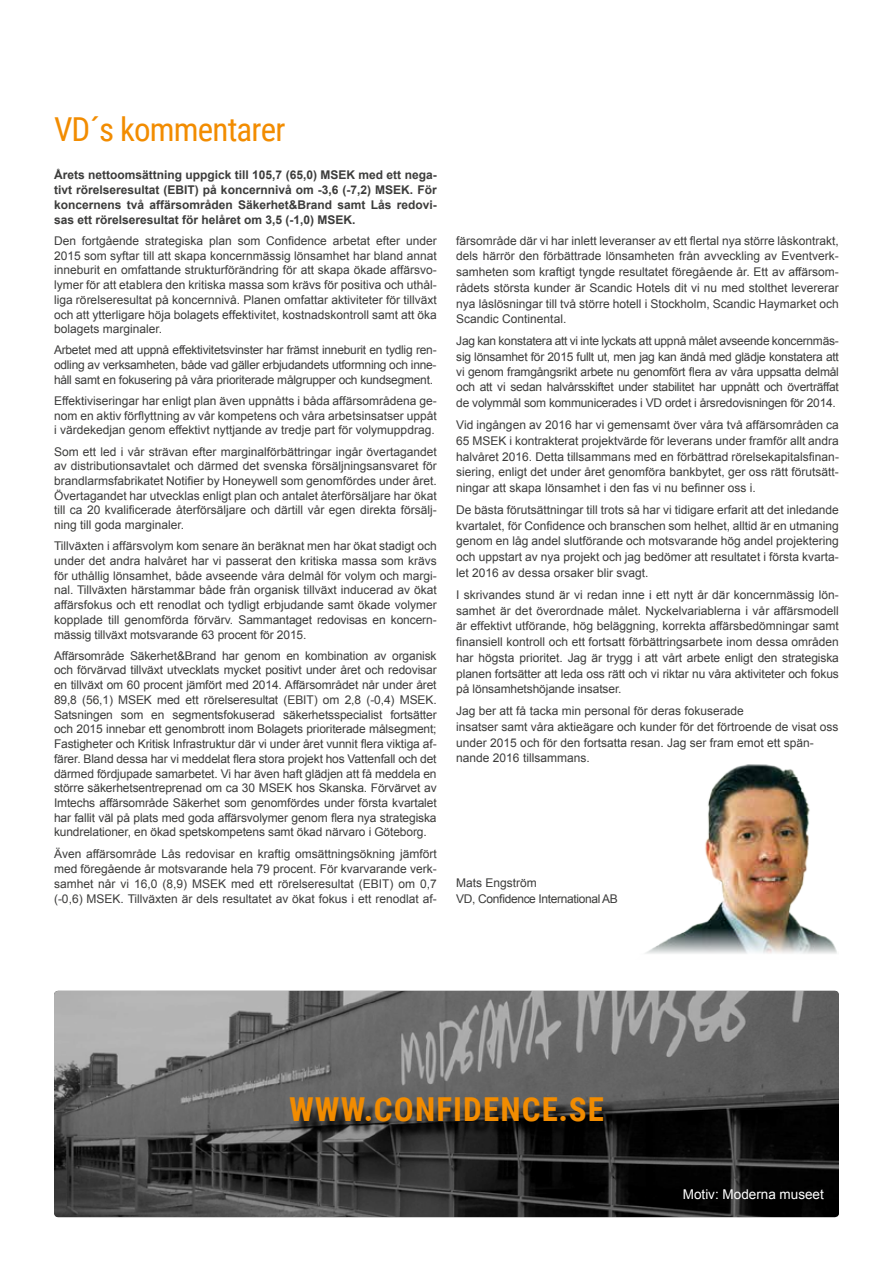
<style>
.page{position:relative;width:893px;height:1263px;background:#fff}
.page>*{position:absolute;margin:0;border:0;box-sizing:border-box;transform-origin:0 0}
.t1{font:700 33px "Roboto Condensed";letter-spacing:.035em;color:#f28c00}
.t2{font:33px "Roboto Condensed";letter-spacing:-.025em;color:#f28c00}
.t3{font:13.5px "Arial";color:#fff}
.t4{font:12px/14.7px "Arial";color:#3c3c3b;text-align:justify}
.t5{font:700 12px/15px "Arial";color:#3c3c3b;text-align:justify}
.t6{font:12px/15.8px "Arial";letter-spacing:-.03em;color:#3c3c3b}
</style>
<div class="page">
<img style="left:645px;top:764px;width:192px;height:190px">
<img style="left:54px;top:991px;width:785px;height:226px">
<div style="left:294px;top:1102px;width:323px;height:33px;background:#000;opacity:.75"></div>
<h1 class="t2" style="left:54px;top:106px;width:233px">VD´s kommentarer</h1>
<p class="t5" style="left:54px;top:167px;width:384px">Årets nettoomsättning uppgick till 105,7 (65,0) MSEK med ett nega&shy;tivt rörelseresultat (EBIT) på koncernnivå om -3,6 (-7,2) MSEK. För koncernens två affärsområden Säkerhet&amp;Brand samt Lås redovi&shy;sas ett rörelseresultat för helåret om 3,5 (-1,0) MSEK.</p>
<p class="t4" style="left:54px;top:234px;width:384px">Den fortgående strategiska plan som Confidence arbetat efter under 2015 som syftar till att skapa koncernmässig lönsamhet har bland annat inneburit en omfattande strukturförändring för att skapa ökade affärsvo&shy;lymer för att etablera den kritiska massa som krävs för positiva och uthål&shy;liga rörelseresultat på koncernnivå. Planen omfattar aktiviteter för tillväxt och att ytterligare höja bolagets effektivitet, kostnadskontroll samt att öka bolagets marginaler.</p>
<p class="t4" style="left:54px;top:343px;width:384px">Arbetet med att uppnå effektivitetsvinster har främst inneburit en tydlig ren&shy;odling av verksamheten, både vad gäller erbjudandets utformning och inne&shy;håll samt en fokusering på våra prioriterade målgrupper och kundsegment.</p>
<p class="t4" style="left:54px;top:394px;width:384px">Effektiviseringar har enligt plan även uppnåtts i båda affärsområdena ge&shy;nom en aktiv förflyttning av vår kompetens och våra arbetsinsatser uppåt i värdekedjan genom effektivt nyttjande av tredje part för volymuppdrag.</p>
<p class="t4" style="left:54px;top:444px;width:384px">Som ett led i vår strävan efter marginalförbättringar ingår övertagandet av distributionsavtalet och därmed det svenska försäljningsansvaret för brandlarmsfabrikatet Notifier by Honeywell som genomfördes under året.<br>Övertagandet har utvecklas enligt plan och antalet återförsäljare har ökat till ca 20 kvalificerade återförsäljare och därtill vår egen direkta försälj&shy;ning till goda marginaler.</p>
<p class="t4" style="left:54px;top:539px;width:384px">Tillväxten i affärsvolym kom senare än beräknat men har ökat stadigt och under det andra halvåret har vi passerat den kritiska massa som krävs för uthållig lönsamhet, både avseende våra delmål för volym och margi&shy;nal. Tillväxten härstammar både från organisk tillväxt inducerad av ökat affärsfokus och ett renodlat och tydligt erbjudande samt ökade volymer kopplade till genomförda förvärv. Sammantaget redovisas en koncern&shy;mässig tillväxt motsvarande 63 procent för 2015.</p>
<p class="t4" style="left:54px;top:648px;width:384px">Affärsområde Säkerhet&amp;Brand har genom en kombination av organisk och förvärvad tillväxt utvecklats mycket positivt under året och redovisar en tillväxt om 60 procent jämfört med 2014. Affärsområdet når under året 89,8 (56,1) MSEK med ett rörelseresultat (EBIT) om 2,8 (-0,4) MSEK.<br>Satsningen som en segmentsfokuserad säkerhetsspecialist fortsätter och 2015 innebar ett genombrott inom Bolagets prioriterade målsegment; Fastigheter och Kritisk Infrastruktur där vi under året vunnit flera viktiga af&shy;färer. Bland dessa har vi meddelat flera stora projekt hos Vattenfall och det därmed fördjupade samarbetet. Vi har även haft glädjen att få meddela en större säkerhetsentreprenad om ca 30 MSEK hos Skanska. Förvärvet av Imtechs affärsområde Säkerhet som genomfördes under första kvartalet har fallit väl på plats med goda affärsvolymer genom flera nya strategiska kundrelationer, en ökad spetskompetens samt ökad närvaro i Göteborg.</p>
<p class="t4" style="left:54px;top:846px;width:384px">Även affärsområde Lås redovisar en kraftig omsättningsökning jämfört med föregående år motsvarande hela 79 procent. För kvarvarande verk&shy;samhet når vi 16,0 (8,9) MSEK med ett rörelseresultat (EBIT) om 0,7 (-0,6) MSEK. Tillväxten är dels resultatet av ökat fokus i ett renodlat af-</p>
<p class="t4" style="left:456px;top:233px;width:384px;line-height:15.8px">färsområde där vi har inlett leveranser av ett flertal nya större låskontrakt, dels härrör den förbättrade lönsamheten från avveckling av Eventverk&shy;samheten som kraftigt tyngde resultatet föregående år. Ett av affärsom&shy;rådets största kunder är Scandic Hotels dit vi nu med stolthet levererar nya låslösningar till två större hotell i Stockholm, Scandic Haymarket och Scandic Continental.</p>
<p class="t4" style="left:456px;top:333px;width:384px;line-height:15.5px">Jag kan konstatera att vi inte lyckats att uppnå målet avseende koncernmäs&shy;sig lönsamhet för 2015 fullt ut, men jag kan ändå med glädje konstatera att vi genom framgångsrikt arbete nu genomfört flera av våra uppsatta delmål och att vi sedan halvårsskiftet under stabilitet har uppnått och överträffat de volymmål som kommunicerades i VD ordet i årsredovisningen för 2014.</p>
<p class="t4" style="left:456px;top:417px;width:384px;line-height:15.8px">Vid ingången av 2016 har vi gemensamt över våra två affärsområden ca 65 MSEK i kontrakterat projektvärde för leverans under framför allt andra halvåret 2016. Detta tillsammans med en förbättrad rörelsekapitalsfinan&shy;siering, enligt det under året genomföra bankbytet, ger oss rätt förutsätt&shy;ningar att skapa lönsamhet i den fas vi nu befinner oss i.</p>
<p class="t4" style="left:456px;top:502px;width:384px;line-height:15.8px">De bästa förutsättningar till trots så har vi tidigare erfarit att det inledande kvartalet, för Confidence och branschen som helhet, alltid är en utmaning genom en låg andel slutförande och motsvarande hög andel projektering och uppstart av nya projekt och jag bedömer att resultatet i första kvarta&shy;let 2016 av dessa orsaker blir svagt.</p>
<p class="t4" style="left:456px;top:587px;width:384px;line-height:15.8px">I skrivandes stund är vi redan inne i ett nytt år där koncernmässig lön&shy;samhet är det överordnade målet. Nyckelvariablerna i vår affärsmodell är effektivt utförande, hög beläggning, korrekta affärsbedömningar samt finansiell kontroll och ett fortsatt förbättringsarbete inom dessa områden har högsta prioritet. Jag är trygg i att vårt arbete enligt den strategiska planen fortsätter att leda oss rätt och vi riktar nu våra aktiviteter och fokus på lönsamhetshöjande insatser.</p>
<p class="t4" style="left:456px;top:703px;width:384px;line-height:15.8px;text-align:left">Jag ber att få tacka min personal för deras fokuserade<br>insatser samt våra aktieägare och kunder för det förtroende de visat oss under 2015 och för den fortsatta resan. Jag ser fram emot ett spän&shy;nande 2016 tillsammans.</p>
<p class="t6" style="left:456px;top:875px;width:163px">Mats Engström<br>VD, Confidence International AB</p>
<h1 class="t1" style="left:289px;top:1086px;width:316px">WWW.CONFIDENCE.SE</h1>
<p class="t3" style="left:683px;top:1186px;width:143px">Motiv: Moderna museet</p>
</div>
